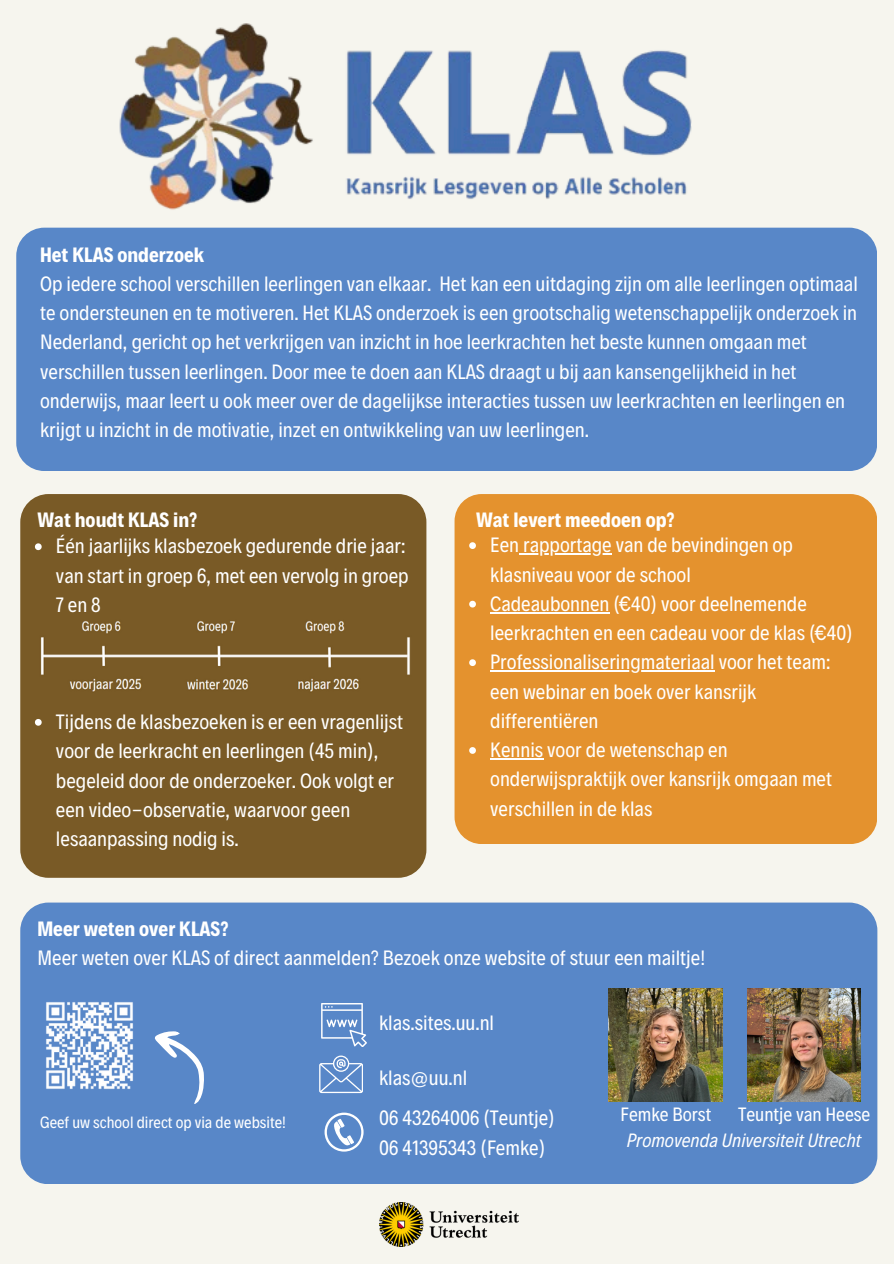
<style>
.page{position:relative;width:894px;height:1264px;background:#fff}
.page>*{position:absolute;margin:0;border:0;box-sizing:border-box;transform-origin:0 0}
.t1{font:21px/29.2px "Decalotype";color:#fff}
.t2{font:700 21px "Decalotype";color:#fff}
.t3{font:italic 19.5px "Decalotype";color:#fff}
.t4{font:19.5px "Decalotype";color:#fff}
.t5{font:16.5px "Decalotype";color:#fff}
.s1{font-weight:700}
</style>
<div class="page">
<div style="left:0;top:0;width:893px;height:1263px;background:#f6f5ee"></div>
<div style="left:16px;top:228px;width:860px;height:243px;background:#5887c8;border-radius:28px"></div>
<div style="left:20px;top:494px;width:406px;height:383px;background:#795a26;border-radius:28px"></div>
<div style="left:454px;top:494px;width:422px;height:350px;background:#e4922e;border-radius:27px"></div>
<img style="left:379px;top:1202px;width:139px;height:44px">
<img style="left:119px;top:23px;width:573px;height:187px">
<div style="left:20px;top:902px;width:857px;height:282px;background:#5887c8;border-radius:28px"></div>
<img style="left:608px;top:988px;width:114px;height:113px">
<img style="left:747px;top:988px;width:113px;height:113px">
<svg style="left:324px;top:1112px;width:39px;height:39px"></svg>
<svg style="left:319px;top:1055px;width:44px;height:38px"></svg>
<svg style="left:321px;top:1003px;width:46px;height:43px"></svg>
<img style="left:46px;top:1002px;width:87px;height:87px">
<svg style="left:154px;top:1031px;width:50px;height:73px"></svg>
<img style="left:41px;top:621px;width:369px;height:71px">
<svg style="left:35px;top:543px;width:7px;height:7px"></svg>
<svg style="left:35px;top:719px;width:7px;height:6px"></svg>
<svg style="left:469px;top:542px;width:7px;height:7px"></svg>
<hr style="left:519px;top:553px;width:92px;height:1px;background:#fff">
<svg style="left:469px;top:600px;width:7px;height:7px"></svg>
<hr style="left:490px;top:612px;width:119px;height:1px;background:#fff">
<svg style="left:469px;top:659px;width:7px;height:7px"></svg>
<hr style="left:490px;top:670px;width:224px;height:1px;background:#fff">
<svg style="left:469px;top:747px;width:7px;height:6px"></svg>
<hr style="left:490px;top:758px;width:53px;height:1px;background:#fff">
<h2 class="t1" style="left:40px;top:238px;width:819px"><span class="s1">Het KLAS onderzoek<br></span>Op iedere school verschillen leerlingen van elkaar. Het kan een uitdaging zijn om alle leerlingen optimaal te ondersteunen en te motiveren. Het KLAS onderzoek is een grootschalig wetenschappelijk onderzoek in Nederland, gericht op het verkrijgen van inzicht in hoe leerkrachten het beste kunnen omgaan met verschillen tussen leerlingen. Door mee te doen aan KLAS draagt u bij aan kansengelijkheid in het onderwijs, maar leert u ook meer over de dagelijkse interacties tussen uw leerkrachten en leerlingen en krijgt u inzicht in de motivatie, inzet en ontwikkeling van uw leerlingen.</h2>
<p class="t2" style="left:37px;top:506px;width:161px">Wat houdt KLAS in?</p>
<h1 class="t1" style="left:56px;top:530px;width:354px">Één jaarlijks klasbezoek gedurende drie jaar: van start in groep 6, met een vervolg in groep<br>7en8</h1>
<p class="t1" style="left:56px;top:705px;width:348px">Tijdens de klasbezoeken is er een vragenlijst voor de leerkracht en leerlingen (45 min), begeleid door de onderzoeker. Ook volgt er een video-observatie, waarvoor geen lesaanpassing nodig is.</p>
<p class="t2" style="left:476px;top:506px;width:200px">Wat levert meedoen op?</p>
<p class="t1" style="left:490px;top:529px;width:304px">Een rapportage van de bevindingen op</p>
<p class="t1" style="left:490px;top:558px;width:318px">klasniveau voor de school<br>Cadeaubonnen (€40) voor deelnemende</p>
<p class="t1" style="left:490px;top:617px;width:364px">leerkrachten en een cadeau voor de klas (€40)<br>Professionaliseringmateriaal voor het team:</p>
<p class="t1" style="left:490px;top:675px;width:267px">een webinar en boek over kansrijk differentiëren<br>Kennis voor de wetenschap en</p>
<p class="t1" style="left:490px;top:763px;width:343px">onderwijspraktijk over kansrijk omgaan met verschillen in de klas</p>
<p class="t1" style="left:37px;top:912px;width:669px"><span class="s1">Meer weten over KLAS?<br></span>Meer weten over KLAS of direct aanmelden? Bezoek onze website of stuur een mailtje!</p>
<p class="t1" style="left:379px;top:1006px;width:116px">klas.sites.uu.nl</p>
<p class="t5" style="left:40px;top:1110px;width:247px">Geef uw school direct op via de website!</p>
<h2 class="t1" style="left:379px;top:1061px;width:89px">klas@uu.nl</h2>
<p class="t1" style="left:379px;top:1102px;width:177px">06 43264006 (Teuntje)</p>
<h1 class="t4" style="left:620px;top:1100px;width:92px">Femke Borst</h1>
<h2 class="t4" style="left:738px;top:1100px;width:134px">Teuntje van Heese</h2>
<p class="t1" style="left:379px;top:1131px;width:167px">06 41395343 (Femke)</p>
<p class="t3" style="left:626px;top:1127px;width:236px">Promovenda Universiteit Utrecht</p>
</div>
